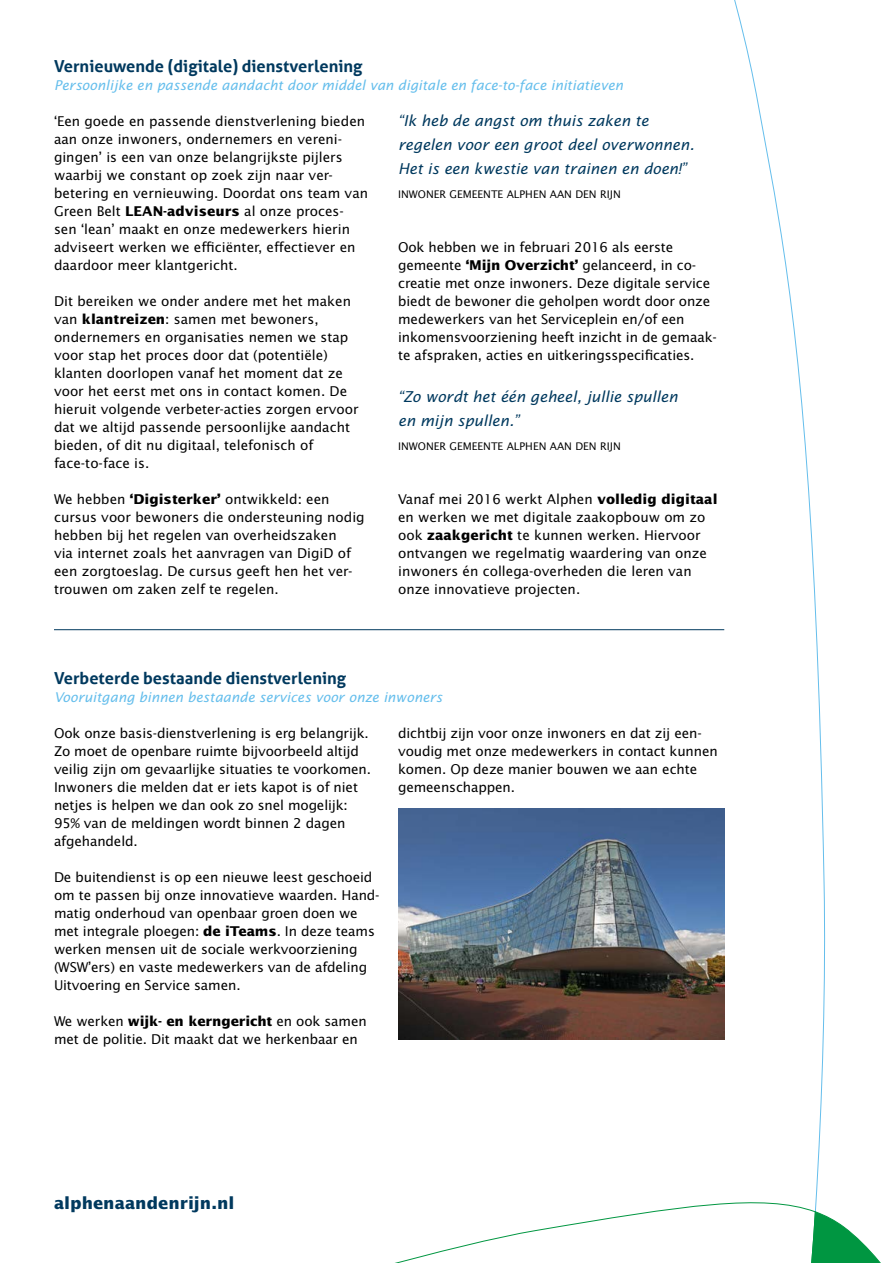
<style>
.page{position:relative;width:893px;height:1263px;background:#fff}
.page>*{position:absolute;margin:0;border:0;box-sizing:border-box;transform-origin:0 0}
.t1{font:700 16.5px "Aller";color:#00395e}
.t2{font:700 16.5px "Lucida Sans Std";color:#00395e}
.t3{font:italic 15px/24px "Lucida Sans Std";color:#00395e}
.t4{font:13.5px/18px "Lucida Sans Std";color:#000}
.t5{font:italic 13.5px "Lucida Sans Std";color:#65beec}
.t6{font:10.5px "Lucida Sans Std";color:#000}
.s1{font-weight:700}
</style>
<div class="page">
<hr style="left:54px;top:629px;width:670px;height:1px;background:#00395e">
<img style="left:398px;top:809px;width:314px;height:230px">
<svg style="left:712px;top:0;width:114px;height:1209px"></svg>
<svg style="left:816px;top:1211px;width:65px;height:52px"></svg>
<svg style="left:395px;top:1193px;width:421px;height:70px"></svg>
<p class="t1" style="left:54px;top:56px;width:310px">Vernieuwende (digitale) dienstverlening</p>
<p class="t5" style="left:54px;top:77px;width:571px">Persoonlijke en passende aandacht door middel van digitale en face-to-face initiatieven</p>
<p class="t3" style="left:398px;top:109px;width:298px">“Ik heb de angst om thuis zaken te regelen voor een groot deel overwonnen.<br>Het is een kwestie van trainen en doen!”</p>
<p class="t6" style="left:398px;top:188px;width:224px">INWONER GEMEENTE ALPHEN AAN DEN RIJN</p>
<p class="t4" style="left:54px;top:112px;width:316px">‘Een goede en passende dienstverlening bieden aan onze inwoners, ondernemers en vereni&shy;gingen’ is een van onze belangrijkste pijlers waarbij we constant op zoek zijn naar ver&shy;betering en vernieuwing. Doordat ons team van Green Belt <span class="s1">LEAN-adviseurs</span> al onze proces&shy;sen ‘lean’ maakt en onze medewerkers hierin adviseert werken we efficiënter, effectiever en daardoor meer klantgericht.</p>
<p class="t4" style="left:54px;top:292px;width:306px">Dit bereiken we onder andere met het maken van <span class="s1">klantreizen</span>: samen met bewoners, ondernemers en organisaties nemen we stap voor stap het proces door dat (potentiële) klanten doorlopen vanaf het moment dat ze voor het eerst met ons in contact komen. De hieruit volgende verbeter-acties zorgen ervoor dat we altijd passende persoonlijke aandacht bieden, of dit nu digitaal, telefonisch of face-to-face is.</p>
<p class="t4" style="left:54px;top:490px;width:312px">We hebben <span class="s1">‘Digisterker’</span> ontwikkeld: een cursus voor bewoners die ondersteuning nodig hebben bij het regelen van overheidszaken<br>via internet zoals het aanvragen van DigiD of een zorgtoeslag. De cursus geeft hen het ver&shy;trouwen om zaken zelf te regelen.</p>
<p class="t4" style="left:398px;top:238px;width:320px">Ook hebben we in februari 2016 als eerste gemeente <span class="s1">‘Mijn Overzicht’</span> gelanceerd, in co&shy;creatie met onze inwoners. Deze digitale service biedt de bewoner die geholpen wordt door onze medewerkers van het Serviceplein en/of een inkomensvoorziening heeft inzicht in de gemaak&shy;te afspraken, acties en uitkeringsspecificaties.</p>
<p class="t3" style="left:398px;top:385px;width:281px">“Zo wordt het één geheel, jullie spullen en mijn spullen.”</p>
<p class="t6" style="left:398px;top:440px;width:224px">INWONER GEMEENTE ALPHEN AAN DEN RIJN</p>
<p class="t4" style="left:398px;top:490px;width:321px">Vanaf mei 2016 werkt Alphen <span class="s1">volledig digitaal </span>en werken we met digitale zaakopbouw om zo ook <span class="s1">zaakgericht</span> te kunnen werken. Hiervoor ontvangen we regelmatig waardering van onze inwoners én collega-overheden die leren van onze innovatieve projecten.</p>
<p class="t1" style="left:54px;top:668px;width:294px">Verbeterde bestaande dienstverlening</p>
<p class="t5" style="left:54px;top:689px;width:390px">Vooruitgang binnen bestaande services voor onze inwoners</p>
<p class="t4" style="left:398px;top:724px;width:321px">dichtbij zijn voor onze inwoners en dat zij een&shy;voudig met onze medewerkers in contact kunnen komen. Op deze manier bouwen we aan echte gemeenschappen.</p>
<p class="t4" style="left:54px;top:724px;width:319px">Ook onze basis-dienstverlening is erg belangrijk.<br>Zo moet de openbare ruimte bijvoorbeeld altijd veilig zijn om gevaarlijke situaties te voorkomen.<br>Inwoners die melden dat er iets kapot is of niet netjes is helpen we dan ook zo snel mogelijk:<br>95% van de meldingen wordt binnen 2 dagen afgehandeld.</p>
<p class="t4" style="left:54px;top:868px;width:327px">De buitendienst is op een nieuwe leest geschoeid om te passen bij onze innovatieve waarden. Hand&shy;matig onderhoud van openbaar groen doen we met integrale ploegen: <span class="s1">de iTeams</span>. In deze teams werken mensen uit de sociale werkvoorziening (WSW’ers) en vaste medewerkers van de afdeling Uitvoering en Service samen.</p>
<p class="t4" style="left:54px;top:1012px;width:314px">We werken <span class="s1">wijk- en kerngericht</span> en ook samen met de politie. Dit maakt dat we herkenbaar en</p>
<p class="t2" style="left:54px;top:1194px;width:182px">alphenaandenrijn.nl</p>
</div>
